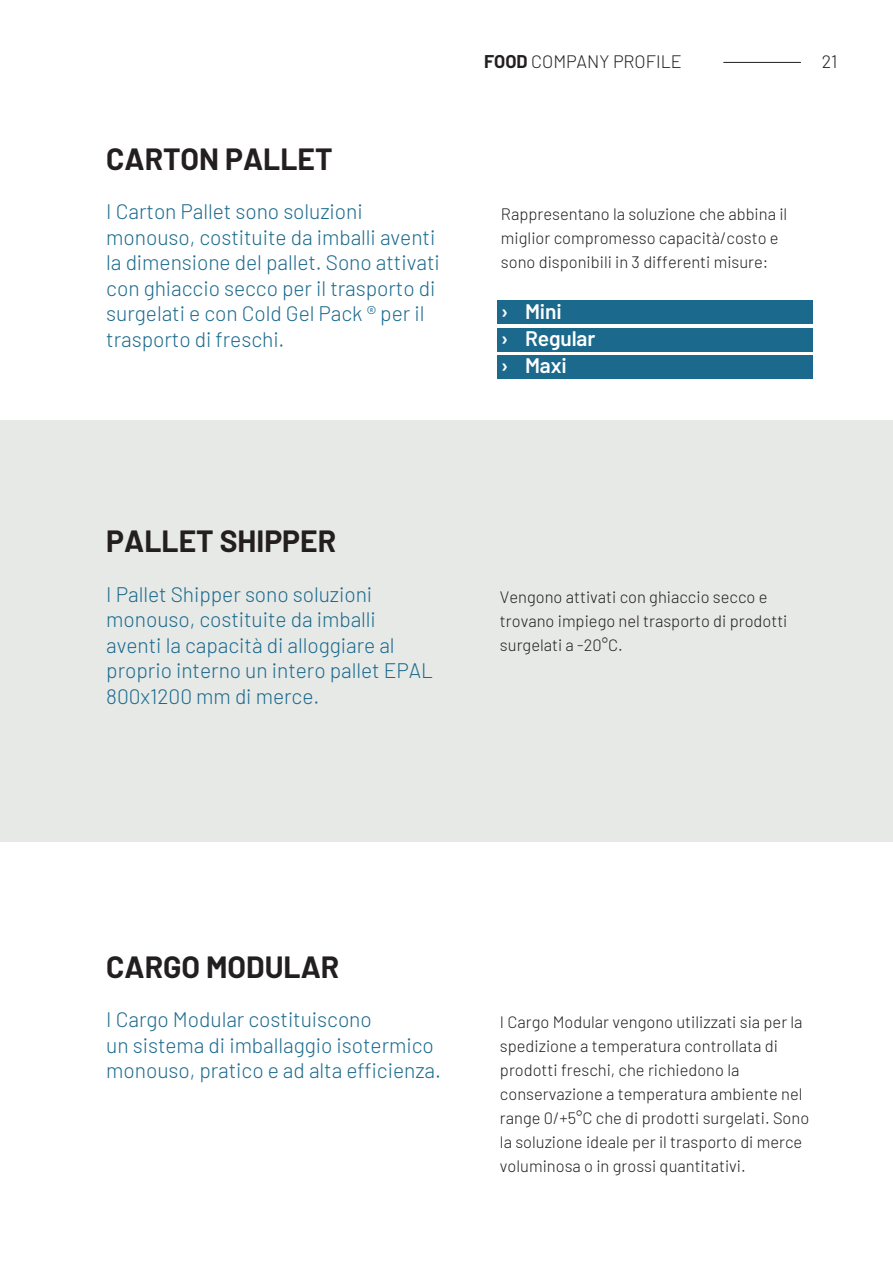
<style>
.page{position:relative;width:893px;height:1263px;background:#fff}
.page>*{position:absolute;margin:0;border:0;box-sizing:border-box;transform-origin:0 0}
.t1{font:700 30px "Barlow";color:#231f20}
.t2{font:300 21px/25.5px "Barlow";letter-spacing:-.005em;color:#1b6a8d}
.t3{font:600 21px/27px "Barlow";letter-spacing:-.005em;color:#fff}
.t4{font:300 18px "Barlow";color:#231f20}
.t5{font:300 16.5px/24px "Barlow";color:#231f20}
.s1{font-weight:700}
</style>
<div class="page">
<div style="left:497px;top:300px;width:316px;height:23px;background:#1b6a8d"></div>
<div style="left:497px;top:328px;width:316px;height:24px;background:#1b6a8d"></div>
<div style="left:497px;top:355px;width:316px;height:24px;background:#1b6a8d"></div>
<div style="left:0;top:421px;width:893px;height:421px;background:#e7e9e7"></div>
<hr style="left:723px;top:62px;width:78px;height:1px;background:#231f20">
<p class="t4" style="left:484px;top:49px;width:199px"><span class="s1">FOOD</span> COMPANY PROFILE</p>
<p class="t4" style="left:822px;top:49px;width:17px">21</p>
<h1 class="t1" style="left:106px;top:137px;width:228px">CARTON PALLET</h1>
<p class="t2" style="left:106px;top:197px;width:335px">I Carton Pallet sono soluzioni monouso, costituite da imballi aventi la dimensione del pallet. Sono attivati con ghiaccio secco per il trasporto di surgelati e con Cold Gel Pack ® per il trasporto di freschi.</p>
<p class="t5" style="left:501px;top:201px;width:288px">Rappresentano la soluzione che abbina il miglior compromesso capacità/costo e sono disponibili in 3 differenti misure:</p>
<p class="t3" style="left:501px;top:296px;width:96px">› Mini<br>› Regular › Maxi</p>
<h1 class="t1" style="left:106px;top:519px;width:231px">PALLET SHIPPER</h1>
<p class="t2" style="left:106px;top:580px;width:328px">I Pallet Shipper sono soluzioni monouso, costituite da imballi aventi la capacità di alloggiare al proprio interno un intero pallet EPAL<br>800x1200 mm di merce.</p>
<p class="t5" style="left:500px;top:584px;width:289px">Vengono attivati con ghiaccio secco e trovano impiego nel trasporto di prodotti surgelati a -20°C.</p>
<h1 class="t1" style="left:106px;top:945px;width:234px">CARGO MODULAR</h1>
<p class="t2" style="left:106px;top:1005px;width:336px">I Cargo Modular costituiscono<br>un sistema di imballaggio isotermico monouso, pratico e ad alta efficienza.</p>
<p class="t5" style="left:500px;top:1009px;width:311px">I Cargo Modular vengono utilizzati sia per la spedizione a temperatura controllata di prodotti freschi, che richiedono la conservazione a temperatura ambiente nel range 0/+5°C che di prodotti surgelati. Sono la soluzione ideale per il trasporto di merce voluminosa o in grossi quantitativi.</p>
</div>
